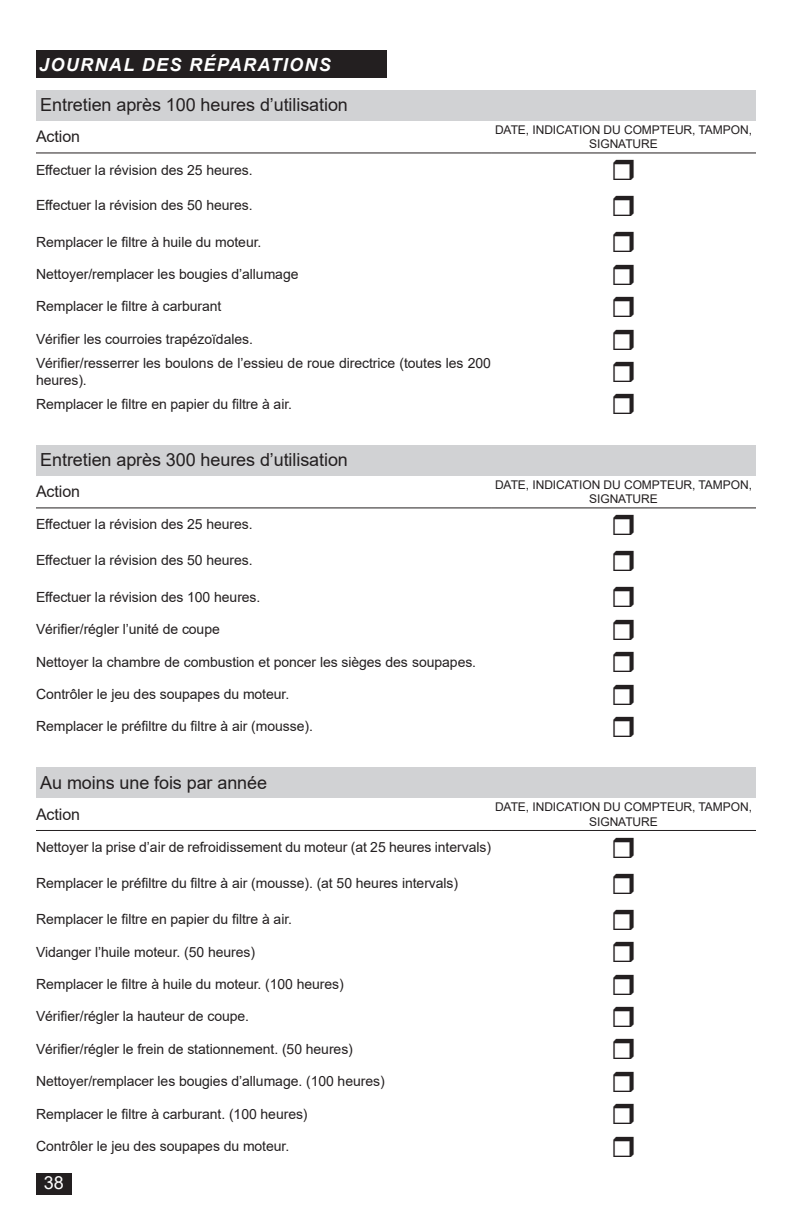
<style>
.page{position:relative;width:792px;height:1224px;background:#fff}
.page>*{position:absolute;margin:0;border:0;box-sizing:border-box;transform-origin:0 0}
.Head_9A{font:18px "Arial";letter-spacing:-.005em;color:#231f20}
.t1{font:italic 700 18px "Arial";letter-spacing:.075em;color:#fff}
.t2{font:18px "Arial";color:#fff}
.Body_Text{font:16px "Arial";letter-spacing:-.005em;color:#231f20}
.Body_Text-2{font:14px/16.8px "Arial";letter-spacing:-.005em;color:#231f20}
.Body_Text-3{font:12px/14.4px "Arial";letter-spacing:-.005em;color:#231f20;text-align:center}
</style>
<div class="page">
<div style="left:36px;top:90px;width:720px;height:31px;background:#d1d2d4"></div>
<hr style="left:36px;top:152px;width:455px;height:1px;background:#231f20">
<hr style="left:491px;top:152px;width:265px;height:1px;background:#231f20">
<div style="left:36px;top:445px;width:720px;height:31px;background:#d1d2d4"></div>
<hr style="left:36px;top:507px;width:455px;height:1px;background:#231f20">
<hr style="left:491px;top:507px;width:265px;height:1px;background:#231f20">
<div style="left:36px;top:768px;width:720px;height:30px;background:#d1d2d4"></div>
<hr style="left:36px;top:830px;width:455px;height:1px;background:#231f20">
<hr style="left:491px;top:830px;width:265px;height:1px;background:#231f20">
<div style="left:36px;top:1174px;width:35px;height:21px;background:#231f20"></div>
<div style="left:36px;top:50px;width:351px;height:28px;background:#231f20"></div>
<p class="t1" style="left:39px;top:52px;width:293px">JOURNAL DES RÉPARATIONS</p>
<p class="Head_9A" style="left:40px;top:92px;width:309px">Entretien après 100 heures d’utilisation</p>
<p class="Body_Text" style="left:36px;top:126px;width:46px">Action</p>
<p class="Body_Text-3" style="left:495px;top:122px;width:258px">DATE, INDICATION DU COMPTEUR, TAMPON,<br>SIGNATURE</p>
<p class="Body_Text-2" style="left:36px;top:161px;width:218px">Effectuer la révision des 25 heures.</p>
<p class="Body_Text-2" style="left:36px;top:197px;width:218px">Effectuer la révision des 50 heures.</p>
<p class="Body_Text-2" style="left:36px;top:233px;width:227px">Remplacer le filtre à huile du moteur.</p>
<p class="Body_Text-2" style="left:36px;top:266px;width:264px">Nettoyer/remplacer les bougies d’allumage</p>
<p class="Body_Text-2" style="left:36px;top:298px;width:187px">Remplacer le filtre à carburant</p>
<p class="Body_Text-2" style="left:36px;top:330px;width:218px">Vérifier les courroies trapézoïdales.</p>
<p class="Body_Text-2" style="left:36px;top:354px;width:456px">Vérifier/resserrer les boulons de l’essieu de roue directrice (toutes les 200 heures).</p>
<p class="Body_Text-2" style="left:36px;top:395px;width:258px">Remplacer le filtre en papier du filtre à air.</p>
<p class="Head_9A" style="left:40px;top:447px;width:309px">Entretien après 300 heures d’utilisation</p>
<p class="Body_Text" style="left:36px;top:481px;width:46px">Action</p>
<p class="Body_Text-3" style="left:495px;top:477px;width:258px">DATE, INDICATION DU COMPTEUR, TAMPON,<br>SIGNATURE</p>
<p class="Body_Text-2" style="left:36px;top:516px;width:218px">Effectuer la révision des 25 heures.</p>
<p class="Body_Text-2" style="left:36px;top:552px;width:218px">Effectuer la révision des 50 heures.</p>
<p class="Body_Text-2" style="left:36px;top:588px;width:226px">Effectuer la révision des 100 heures.</p>
<p class="Body_Text-2" style="left:36px;top:621px;width:185px">Vérifier/régler l’unité de coupe</p>
<p class="Body_Text-2" style="left:36px;top:654px;width:442px">Nettoyer la chambre de combustion et poncer les sièges des soupapes.</p>
<p class="Body_Text-2" style="left:36px;top:685px;width:255px">Contrôler le jeu des soupapes du moteur.</p>
<p class="Body_Text-2" style="left:36px;top:718px;width:278px">Remplacer le préfiltre du filtre à air (mousse).</p>
<p class="Head_9A" style="left:40px;top:770px;width:228px">Au moins une fois par année</p>
<p class="Body_Text" style="left:36px;top:803px;width:46px">Action</p>
<p class="Body_Text-3" style="left:495px;top:800px;width:258px">DATE, INDICATION DU COMPTEUR, TAMPON,<br>SIGNATURE</p>
<p class="Body_Text-2" style="left:36px;top:839px;width:457px">Nettoyer la prise d’air de refroidissement du moteur (at 25 heures intervals)</p>
<p class="Body_Text-2" style="left:36px;top:875px;width:424px">Remplacer le préfiltre du filtre à air (mousse). (at 50 heures intervals)</p>
<p class="Body_Text-2" style="left:36px;top:911px;width:258px">Remplacer le filtre en papier du filtre à air.</p>
<p class="Body_Text-2" style="left:36px;top:943px;width:221px">Vidanger l’huile moteur. (50 heures)</p>
<p class="Body_Text-2" style="left:36px;top:976px;width:309px">Remplacer le filtre à huile du moteur. (100 heures)</p>
<p class="Body_Text-2" style="left:36px;top:1008px;width:215px">Vérifier/régler la hauteur de coupe.</p>
<p class="Body_Text-2" style="left:36px;top:1040px;width:318px">Vérifier/régler le frein de stationnement. (50 heures)</p>
<p class="Body_Text-2" style="left:36px;top:1073px;width:350px">Nettoyer/remplacer les bougies d’allumage. (100 heures)</p>
<p class="Body_Text-2" style="left:36px;top:1105px;width:273px">Remplacer le filtre à carburant. (100 heures)</p>
<p class="Body_Text-2" style="left:36px;top:1138px;width:255px">Contrôler le jeu des soupapes du moteur.</p>
<p class="t2" style="left:44px;top:1170px;width:22px">38</p>
</div>
